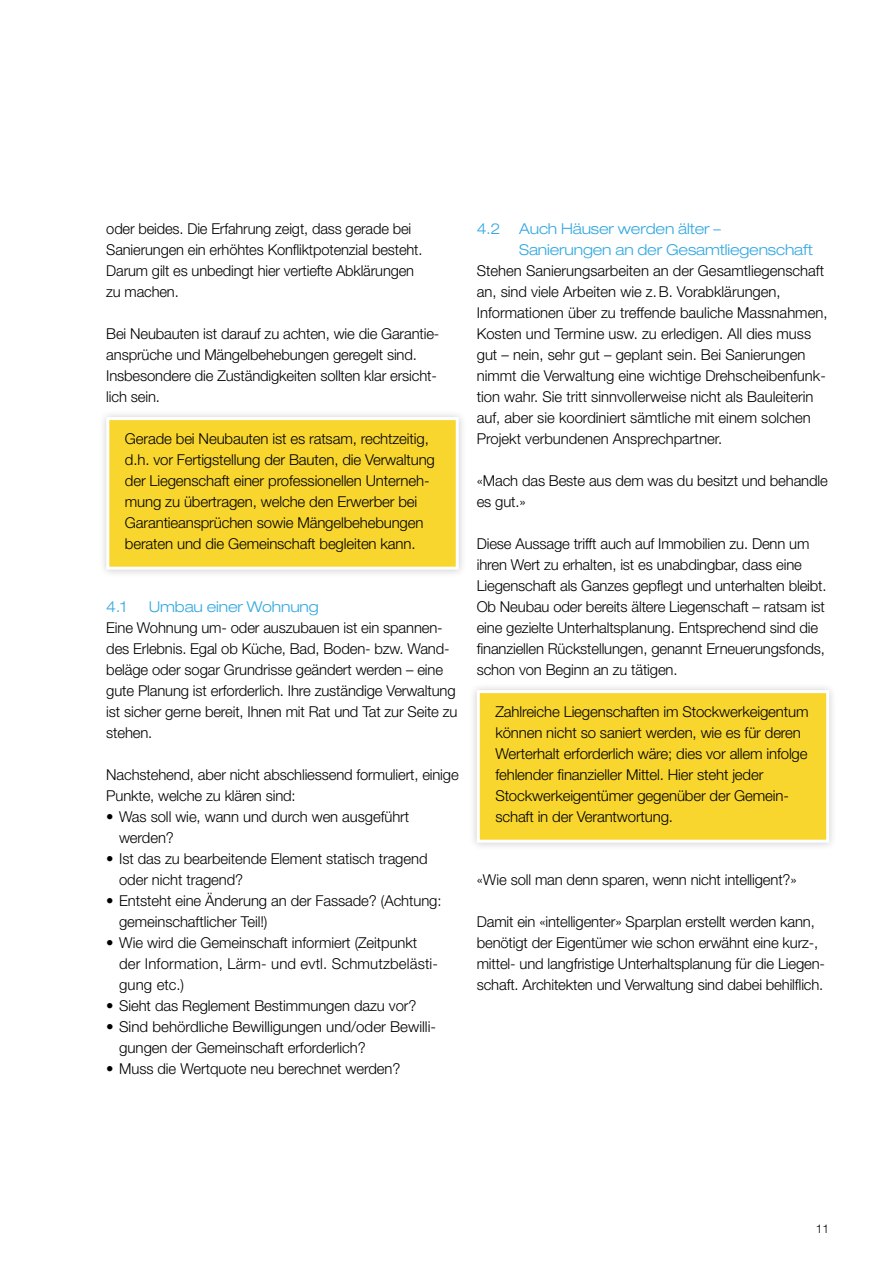
<style>
.page{position:relative;width:893px;height:1263px;background:#fff}
.page>*{position:absolute;margin:0;border:0;box-sizing:border-box;transform-origin:0 0}
.t1{font:300 15px/21px "Helvetica Neue LT Std";letter-spacing:-.01em;color:#000}
.t2{font:300 15px/21px "Helvetica Neue LT Std";letter-spacing:.01em;color:#000}
.t3{font:300 expanded 15px/21px "Helvetica Neue LT Std";letter-spacing:-.01em;color:#34a9e1}
.t4{font:300 12px "Helvetica Neue LT Std";color:#000}
</style>
<div class="page">
<div style="left:98px;top:409px;width:369px;height:169px;background:#000;opacity:.2"></div>
<div style="left:106px;top:417px;width:353px;height:153px;background:#f8d62d;border:3px solid #fff"></div>
<div style="left:468px;top:682px;width:369px;height:169px;background:#000;opacity:.2"></div>
<div style="left:477px;top:690px;width:352px;height:153px;background:#f8d62d;border:3px solid #fff"></div>
<p class="t1" style="left:106px;top:217px;width:318px">oder beides. Die Erfahrung zeigt, dass gerade bei Sanierungen ein erhöhtes Konfliktpotenzial besteht.<br>Darum gilt es unbedingt hier vertiefte Abklärungen zu machen.</p>
<p class="t1" style="left:106px;top:322px;width:335px">Bei Neubauten ist darauf zu achten, wie die Garantie&shy;ansprüche und Mängelbehebungen geregelt sind.<br>Insbesondere die Zuständigkeiten sollten klar ersicht&shy;lich sein.</p>
<p class="t1" style="left:125px;top:427px;width:311px">Gerade bei Neubauten ist es ratsam, rechtzeitig, d.h. vor Fertigstellung der Bauten, die Verwaltung der Liegenschaft einer professionellen Unterneh&shy;mung zu übertragen, welche den Erwerber bei Garantieansprüchen sowie Mängelbehebungen beraten und die Gemeinschaft begleiten kann.</p>
<p class="t3" style="left:106px;top:596px;width:22px">4.1</p>
<p class="t3" style="left:149px;top:596px;width:171px">Umbau einer Wohnung</p>
<p class="t1" style="left:106px;top:616px;width:353px">Eine Wohnung um- oder auszubauen ist ein spannen&shy;des Erlebnis. Egal ob Küche, Bad, Boden- bzw. Wand&shy;beläge oder sogar Grundrisse geändert werden – eine gute Planung ist erforderlich. Ihre zuständige Verwaltung ist sicher gerne bereit, Ihnen mit Rat und Tat zur Seite zu stehen.</p>
<p class="t1" style="left:106px;top:763px;width:354px">Nachstehend, aber nicht abschliessend formuliert, einige<br>Punkte, welche zu klären sind:</p>
<p class="t1" style="left:119px;top:805px;width:292px;text-indent:-13px">• Was soll wie, wann und durch wen ausgeführt werden?</p>
<p class="t1" style="left:119px;top:847px;width:310px;text-indent:-13px">• Ist das zu bearbeitende Element statisch tragend oder nicht tragend?</p>
<p class="t1" style="left:119px;top:889px;width:324px;text-indent:-13px">• Entsteht eine Änderung an der Fassade? (Achtung: gemeinschaftlicher Teil!)</p>
<p class="t2" style="left:119px;top:931px;width:321px;text-indent:-13px">• Wie wird die Gemeinschaft informiert (Zeitpunkt der Information, Lärm- und evtl. Schmutzbelästi&shy;gung etc.)</p>
<p class="t1" style="left:106px;top:994px;width:312px">• Sieht das Reglement Bestimmungen dazu vor?</p>
<p class="t1" style="left:119px;top:1015px;width:319px;text-indent:-13px">• Sind behördliche Bewilligungen und/oder Bewilli&shy;gungen der Gemeinschaft erforderlich?</p>
<p class="t1" style="left:106px;top:1057px;width:296px">• Muss die Wertquote neu berechnet werden?</p>
<p class="t3" style="left:477px;top:218px;width:25px">4.2</p>
<p class="t3" style="left:519px;top:218px;width:295px">Auch Häuser werden älter –<br>Sanierungen an der Gesamtliegenschaft</p>
<p class="t1" style="left:477px;top:259px;width:352px">Stehen Sanierungsarbeiten an der Gesamtliegenschaft an, sind viele Arbeiten wie z.B. Vorabklärungen, Informationen über zu treffende bauliche Massnahmen, Kosten und Termine usw. zu erledigen. All dies muss gut – nein, sehr gut – geplant sein. Bei Sanierungen nimmt die Verwaltung eine wichtige Drehscheibenfunk&shy;tion wahr. Sie tritt sinnvollerweise nicht als Bauleiterin auf, aber sie koordiniert sämtliche mit einem solchen Projekt verbundenen Ansprechpartner.</p>
<p class="t1" style="left:477px;top:469px;width:352px">«Mach das Beste aus dem was du besitzt und behandle es gut.»</p>
<p class="t1" style="left:477px;top:532px;width:351px">Diese Aussage trifft auch auf Immobilien zu. Denn um ihren Wert zu erhalten, ist es unabdingbar, dass eine Liegenschaft als Ganzes gepflegt und unterhalten bleibt.<br>Ob Neubau oder bereits ältere Liegenschaft – ratsam ist eine gezielte Unterhaltsplanung. Entsprechend sind die finanziellen Rückstellungen, genannt Erneuerungsfonds, schon von Beginn an zu tätigen.</p>
<p class="t1" style="left:495px;top:700px;width:315px">Zahlreiche Liegenschaften im Stockwerkeigentum können nicht so saniert werden, wie es für deren Werterhalt erforderlich wäre; dies vor allem infolge fehlender finanzieller Mittel. Hier steht jeder Stockwerkeigentümer gegenüber der Gemein&shy;schaft in der Verantwortung.</p>
<p class="t1" style="left:477px;top:868px;width:321px">«Wie soll man denn sparen, wenn nicht intelligent?»</p>
<p class="t1" style="left:477px;top:910px;width:350px">Damit ein «intelligenter» Sparplan erstellt werden kann, benötigt der Eigentümer wie schon erwähnt eine kurz-, mittel- und langfristige Unterhaltsplanung für die Liegen&shy;schaft. Architekten und Verwaltung sind dabei behilflich.</p>
<p class="t4" style="left:816px;top:1221px;width:15px">11</p>
</div>
